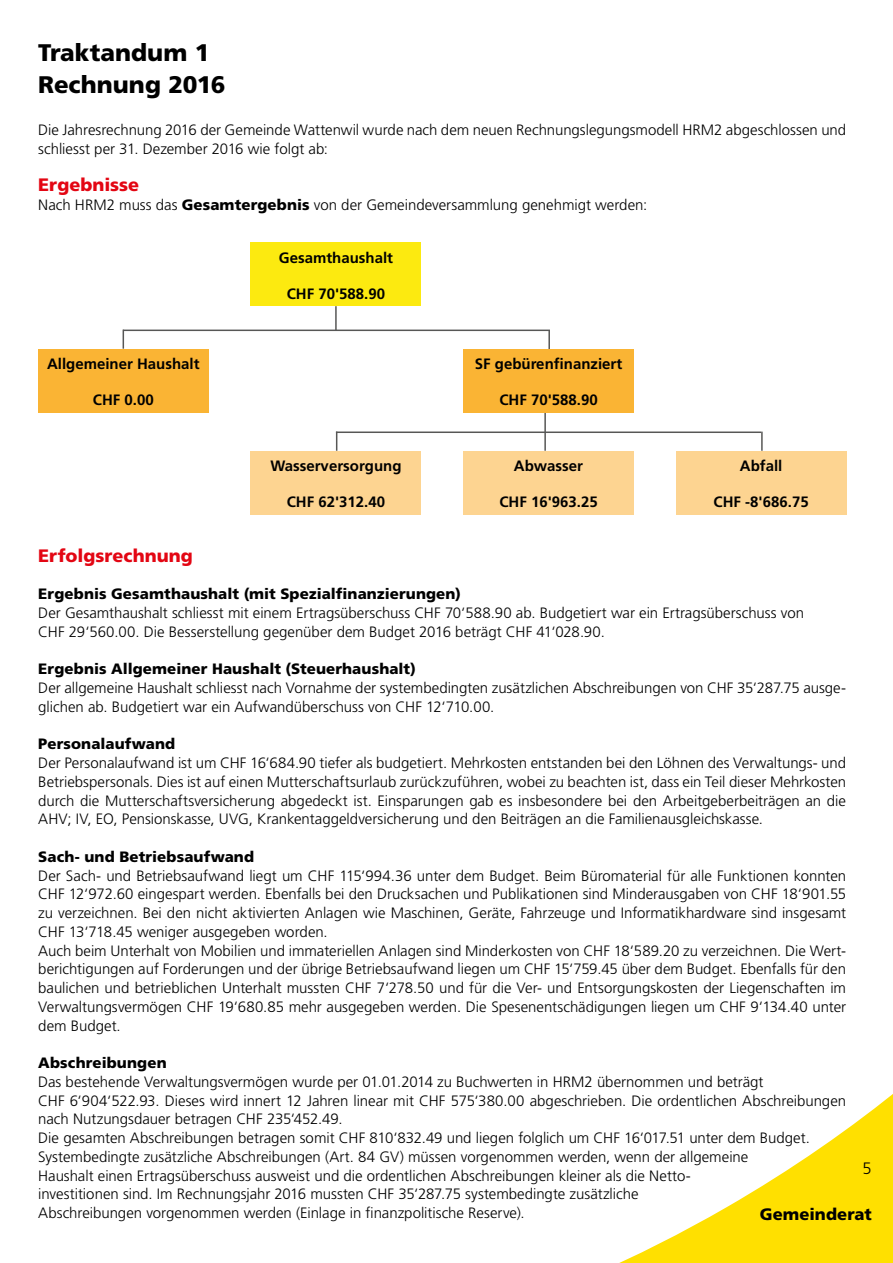
<style>
.page{position:relative;width:893px;height:1263px;background:#fff}
.page>*{position:absolute;margin:0;border:0;box-sizing:border-box;transform-origin:0 0}
.t1{font:900 24px/31.5px "Frutiger";color:#000}
.t2{font:900 18px "Frutiger";color:#e30613}
.t3{font:900 16.5px "Frutiger";letter-spacing:.005em;color:#000}
.t4{font:300 16.5px "Frutiger";color:#000}
.t5{font:300 15px/18.8px "Frutiger";color:#000}
.t6{font:700 15px "Frutiger";color:#000}
.t7{font:900 15px "Frutiger";letter-spacing:.005em;color:#000}
.s1{font-weight:900}
</style>
<div class="page">
<svg style="left:619px;top:1094px;width:274px;height:169px"></svg>
<div style="left:251px;top:242px;width:170px;height:64px;background:#fcea10"></div>
<div style="left:38px;top:349px;width:170px;height:63px;background:#fab434"></div>
<div style="left:251px;top:451px;width:170px;height:63px;background:#fdd491"></div>
<div style="left:463px;top:451px;width:171px;height:63px;background:#fdd491"></div>
<div style="left:676px;top:451px;width:170px;height:63px;background:#fdd491"></div>
<hr style="left:123px;top:330px;width:427px;height:1px;background:#575756">
<hr style="left:336px;top:431px;width:425px;height:2px;background:#575756">
<hr style="left:544px;top:412px;width:2px;height:39px;background:#575756">
<svg style="left:336px;top:433px;width:1px;height:18px"></svg>
<svg style="left:761px;top:432px;width:2px;height:19px"></svg>
<svg style="left:123px;top:331px;width:1px;height:18px"></svg>
<svg style="left:548px;top:331px;width:2px;height:18px"></svg>
<div style="left:463px;top:349px;width:171px;height:63px;background:#fab434"></div>
<hr style="left:335px;top:306px;width:2px;height:24px;background:#575756">
<h1 class="t1" style="left:38px;top:37px;width:189px">Traktandum 1<br>Rechnung 2016</h1>
<p class="t5" style="left:38px;top:120px;width:809px">Die Jahresrechnung 2016 der Gemeinde Wattenwil wurde nach dem neuen Rechnungslegungsmodell HRM2 abgeschlossen und schliesst per 31. Dezember 2016 wie folgt ab:</p>
<p class="t2" style="left:38px;top:174px;width:102px">Ergebnisse</p>
<p class="t5" style="left:38px;top:195px;width:610px">Nach HRM2 muss das <span class="s1">Gesamtergebnis</span> von der Gemeindeversammlung genehmigt werden:</p>
<p class="t6" style="left:47px;top:355px;width:154px">Allgemeiner Haushalt</p>
<p class="t6" style="left:93px;top:391px;width:62px">CHF 0.00</p>
<p class="t6" style="left:279px;top:249px;width:116px">Gesamthaushalt</p>
<p class="t6" style="left:287px;top:285px;width:100px">CHF 70'588.90</p>
<p class="t6" style="left:270px;top:457px;width:133px">Wasserversorgung</p>
<p class="t6" style="left:287px;top:493px;width:100px">CHF 62'312.40</p>
<p class="t6" style="left:475px;top:355px;width:149px">SF gebürenfinanziert</p>
<p class="t6" style="left:499px;top:391px;width:100px">CHF 70'588.90</p>
<p class="t6" style="left:514px;top:457px;width:71px">Abwasser</p>
<p class="t6" style="left:499px;top:493px;width:100px">CHF 16'963.25</p>
<p class="t6" style="left:740px;top:457px;width:44px">Abfall</p>
<p class="t6" style="left:714px;top:493px;width:97px">CHF -8'686.75</p>
<p class="t2" style="left:38px;top:545px;width:156px">Erfolgsrechnung</p>
<p class="t7" style="left:38px;top:585px;width:424px">Ergebnis Gesamthaushalt (mit Spezialfinanzierungen)</p>
<p class="t5" style="left:38px;top:603px;width:767px">Der Gesamthaushalt schliesst mit einem Ertragsüberschuss CHF 70‘588.90 ab. Budgetiert war ein Ertragsüberschuss von<br>CHF 29‘560.00. Die Besserstellung gegenüber dem Budget 2016 beträgt CHF 41‘028.90.</p>
<p class="t7" style="left:38px;top:660px;width:379px">Ergebnis Allgemeiner Haushalt (Steuerhaushalt)</p>
<p class="t5" style="left:38px;top:678px;width:809px">Der allgemeine Haushalt schliesst nach Vornahme der systembedingten zusätzlichen Abschreibungen von CHF 35‘287.75 ausge&shy;glichen ab. Budgetiert war ein Aufwandüberschuss von CHF 12‘710.00.</p>
<p class="t7" style="left:38px;top:735px;width:139px">Personalaufwand</p>
<p class="t5" style="left:38px;top:753px;width:809px;text-align:justify">Der Personalaufwand ist um CHF 16‘684.90 tiefer als budgetiert. Mehrkosten entstanden bei den Löhnen des Verwaltungs- und Betriebspersonals. Dies ist auf einen Mutterschaftsurlaub zurückzuführen, wobei zu beachten ist, dass ein Teil dieser Mehrkosten durch die Mutterschaftsversicherung abgedeckt ist. Einsparungen gab es insbesondere bei den Arbeitgeberbeiträgen an die AHV; IV, EO, Pensionskasse, UVG, Krankentaggeldversicherung und den Beiträgen an die Familienausgleichskasse.</p>
<p class="t7" style="left:38px;top:848px;width:217px">Sach- und Betriebsaufwand</p>
<p class="t5" style="left:38px;top:866px;width:809px">Der Sach- und Betriebsaufwand liegt um CHF 115‘994.36 unter dem Budget. Beim Büromaterial für alle Funktionen konnten CHF 12‘972.60 eingespart werden. Ebenfalls bei den Drucksachen und Publikationen sind Minderausgaben von CHF 18‘901.55 zu verzeichnen. Bei den nicht aktivierten Anlagen wie Maschinen, Geräte, Fahrzeuge und Informatikhardware sind insgesamt CHF 13‘718.45 weniger ausgegeben worden.<br>Auch beim Unterhalt von Mobilien und immateriellen Anlagen sind Minderkosten von CHF 18‘589.20 zu verzeichnen. Die Wert&shy;berichtigungen auf Forderungen und der übrige Betriebsaufwand liegen um CHF 15‘759.45 über dem Budget. Ebenfalls für den baulichen und betrieblichen Unterhalt mussten CHF 7‘278.50 und für die Ver- und Entsorgungskosten der Liegenschaften im Verwaltungsvermögen CHF 19‘680.85 mehr ausgegeben werden. Die Spesenentschädigungen liegen um CHF 9‘134.40 unter dem Budget.</p>
<p class="t7" style="left:38px;top:1054px;width:130px">Abschreibungen</p>
<p class="t5" style="left:38px;top:1072px;width:809px">Das bestehende Verwaltungsvermögen wurde per 01.01.2014 zu Buchwerten in HRM2 übernommen und beträgt<br>CHF 6‘904‘522.93. Dieses wird innert 12 Jahren linear mit CHF 575‘380.00 abgeschrieben. Die ordentlichen Abschreibungen nach Nutzungsdauer betragen CHF 235‘452.49.<br>Die gesamten Abschreibungen betragen somit CHF 810‘832.49 und liegen folglich um CHF 16‘017.51 unter dem Budget.<br>Systembedingte zusätzliche Abschreibungen (Art. 84 GV) müssen vorgenommen werden, wenn der allgemeine<br>Haushalt einen Ertragsüberschuss ausweist und die ordentlichen Abschreibungen kleiner als die Netto-<br>investitionen sind. Im Rechnungsjahr 2016 mussten CHF 35‘287.75 systembedingte zusätzliche<br>Abschreibungen vorgenommen werden (Einlage in finanzpolitische Reserve).</p>
<p class="t4" style="left:862px;top:1159px;width:11px">5</p>
<p class="t3" style="left:760px;top:1204px;width:113px">Gemeinderat</p>
</div>
